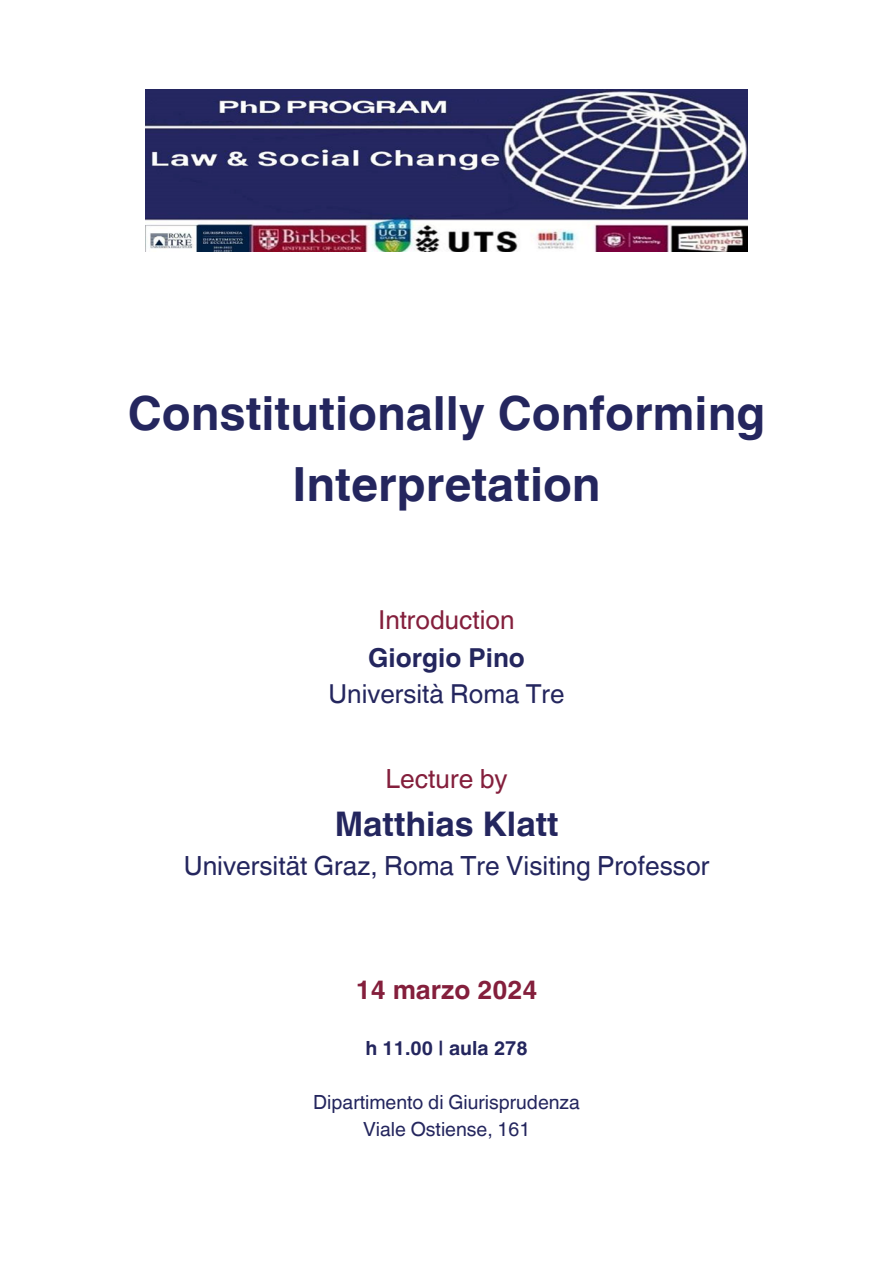
<style>
.page{position:relative;width:893px;height:1263px;background:#fff}
.page>*{position:absolute;margin:0;border:0;box-sizing:border-box;transform-origin:0 0}
.t1{font:700 47.1px/70.9px "Helvetica World";color:#24265e;text-align:center}
.t2{font:700 33.9px "Helvetica World";color:#24265e}
.t3{font:26.4px "Helvetica World";color:#24265e}
.t4{font:26.4px "Helvetica World";color:#841f3c}
.t5{font:26.1px/38.2px "Helvetica World";color:#841f3c;text-align:center}
.t6{font:26.1px "Helvetica World";color:#24265e}
.t7{font:700 26.1px "Helvetica World";color:#841f3c}
.t8{font:19.5px "Helvetica World";color:#24265e}
.t9{font:700 19.5px "Helvetica World";color:#24265e}
.s1{font-weight:700;color:#24265e}
</style>
<div class="page">
<img style="left:145px;top:89px;width:603px;height:163px">
<h1 class="t1" style="left:128px;top:373px;width:639px">Constitutionally Conforming<br>Interpretation</h1>
<h3 class="t5" style="left:368px;top:601px;width:158px">Introduction<br><span class="s1">Giorgio Pino</span></h3>
<h3 class="t6" style="left:329px;top:679px;width:237px">Università Roma Tre</h3>
<h3 class="t4" style="left:385px;top:763px;width:124px">Lecture by</h3>
<h3 class="t2" style="left:335px;top:796px;width:225px">Matthias Klatt</h3>
<h3 class="t3" style="left:184px;top:850px;width:527px">Universität Graz, Roma Tre Visiting Professor</h3>
<h2 class="t7" style="left:356px;top:968px;width:183px">14 marzo 2024</h2>
<h4 class="t9" style="left:365px;top:1032px;width:164px">h 11.00 | aula 278</h4>
<p class="t8" style="left:313px;top:1090px;width:268px">Dipartimento di Giurisprudenza</p>
<p class="t8" style="left:363px;top:1117px;width:169px">Viale Ostiense, 161</p>
</div>
